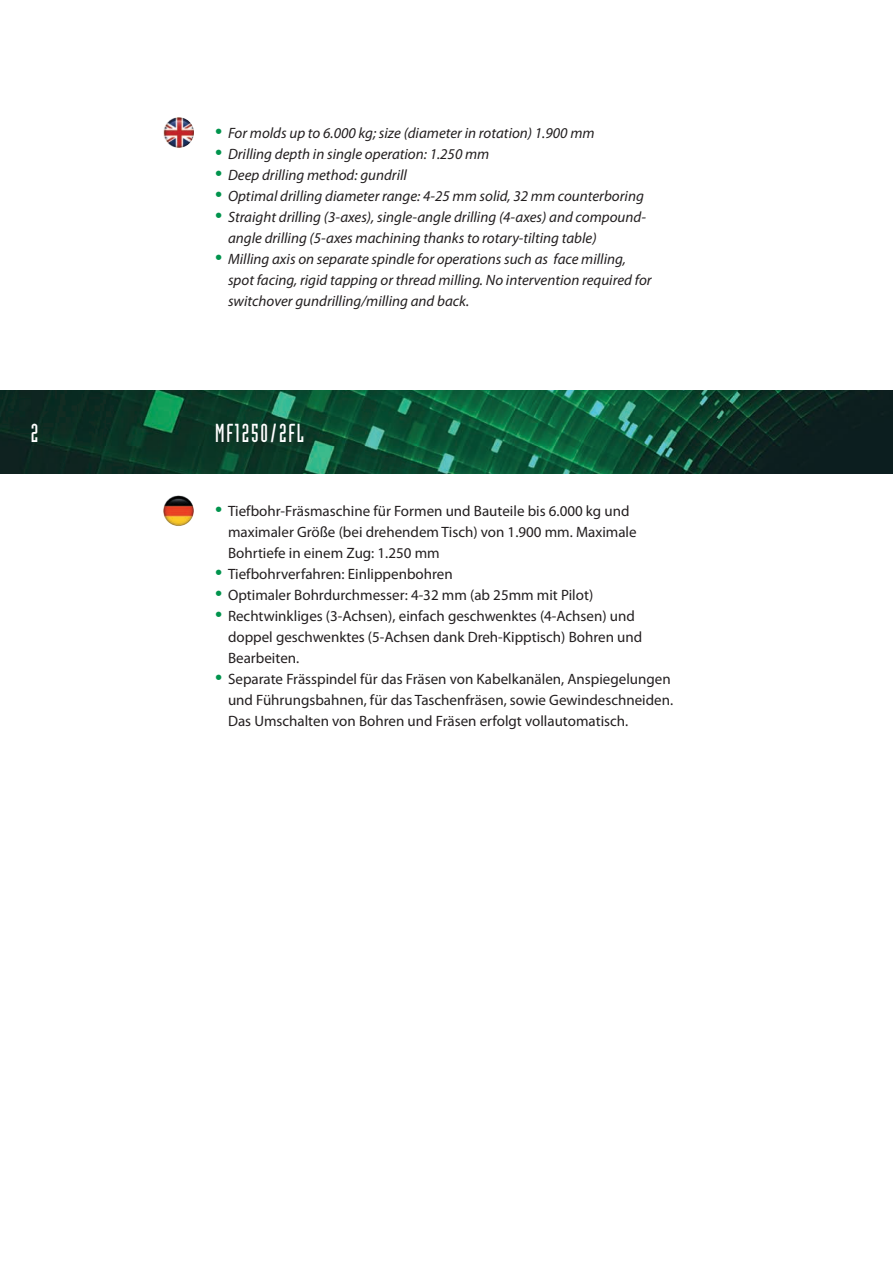
<style>
.page{position:relative;width:893px;height:1263px;background:#fff}
.page>*{position:absolute;margin:0;border:0;box-sizing:border-box;transform-origin:0 0}
.t1{font:25.5px "Industria Solid";letter-spacing:.07em;color:#fff}
.t2{font:15px/21px "Myriad Pro";color:#231f20}
.t3{font:italic 15px/21px "Myriad Pro";color:#231f20}
.s1{font-style:normal;font-size:25.5px;color:#00944d}
.s2{font-size:25.5px;color:#00944d}
</style>
<div class="page">
<img style="left:0;top:390px;width:893px;height:83px">
<div style="left:212px;top:419px;width:104px;height:35px;background:#231f20;opacity:.75"></div>
<img style="left:163px;top:117px;width:31px;height:31px;border-radius:16px">
<img style="left:163px;top:495px;width:31px;height:31px;border-radius:16px">
<p class="t1" style="left:31px;top:419px;width:9px">2</p>
<p class="t3" style="left:215px;top:122px;width:381px"><span class="s1">•</span> For molds up to 6.000 kg; size (diameter in rotation) 1.900 mm</p>
<p class="t3" style="left:215px;top:143px;width:276px"><span class="s1">•</span> Drilling depth in single operation: 1.250 mm</p>
<p class="t3" style="left:215px;top:164px;width:193px"><span class="s1">•</span> Deep drilling method: gundrill</p>
<p class="t3" style="left:215px;top:185px;width:430px"><span class="s1">•</span> Optimal drilling diameter range: 4-25 mm solid, 32 mm counterboring</p>
<p class="t3" style="left:228px;top:206px;width:419px;text-indent:-13px"><span class="s1">•</span> Straight drilling (3-axes), single-angle drilling (4-axes) and compound&shy;angle drilling (5-axes machining thanks to rotary-tilting table)</p>
<p class="t3" style="left:228px;top:248px;width:425px;text-indent:-13px"><span class="s1">•</span> Milling axis on separate spindle for operations such as face milling, spot facing, rigid tapping or thread milling. No intervention required for switchover gundrilling/milling and back.</p>
<p class="t1" style="left:215px;top:419px;width:90px">MF1250/2FL</p>
<p class="t2" style="left:228px;top:500px;width:410px;text-indent:-13px"><span class="s2">•</span> Tiefbohr-Fräsmaschine für Formen und Bauteile bis 6.000 kg und maximaler Größe (bei drehendem Tisch) von 1.900 mm. Maximale<br>Bohrtiefe in einem Zug: 1.250 mm</p>
<p class="t2" style="left:215px;top:563px;width:239px"><span class="s2">•</span> Tiefbohrverfahren: Einlippenbohren</p>
<p class="t2" style="left:215px;top:584px;width:380px"><span class="s2">•</span> Optimaler Bohrdurchmesser: 4-32 mm (ab 25mm mit Pilot)</p>
<p class="t2" style="left:228px;top:605px;width:416px;text-indent:-13px"><span class="s2">•</span> Rechtwinkliges (3-Achsen), einfach geschwenktes (4-Achsen) und doppel geschwenktes (5-Achsen dank Dreh-Kipptisch) Bohren und<br>Bearbeiten.</p>
<p class="t2" style="left:228px;top:668px;width:447px;text-indent:-13px"><span class="s2">•</span> Separate Frässpindel für das Fräsen von Kabelkanälen, Anspiegelungen und Führungsbahnen, für das Taschenfräsen, sowie Gewindeschneiden.<br>Das Umschalten von Bohren und Fräsen erfolgt vollautomatisch.</p>
</div>
